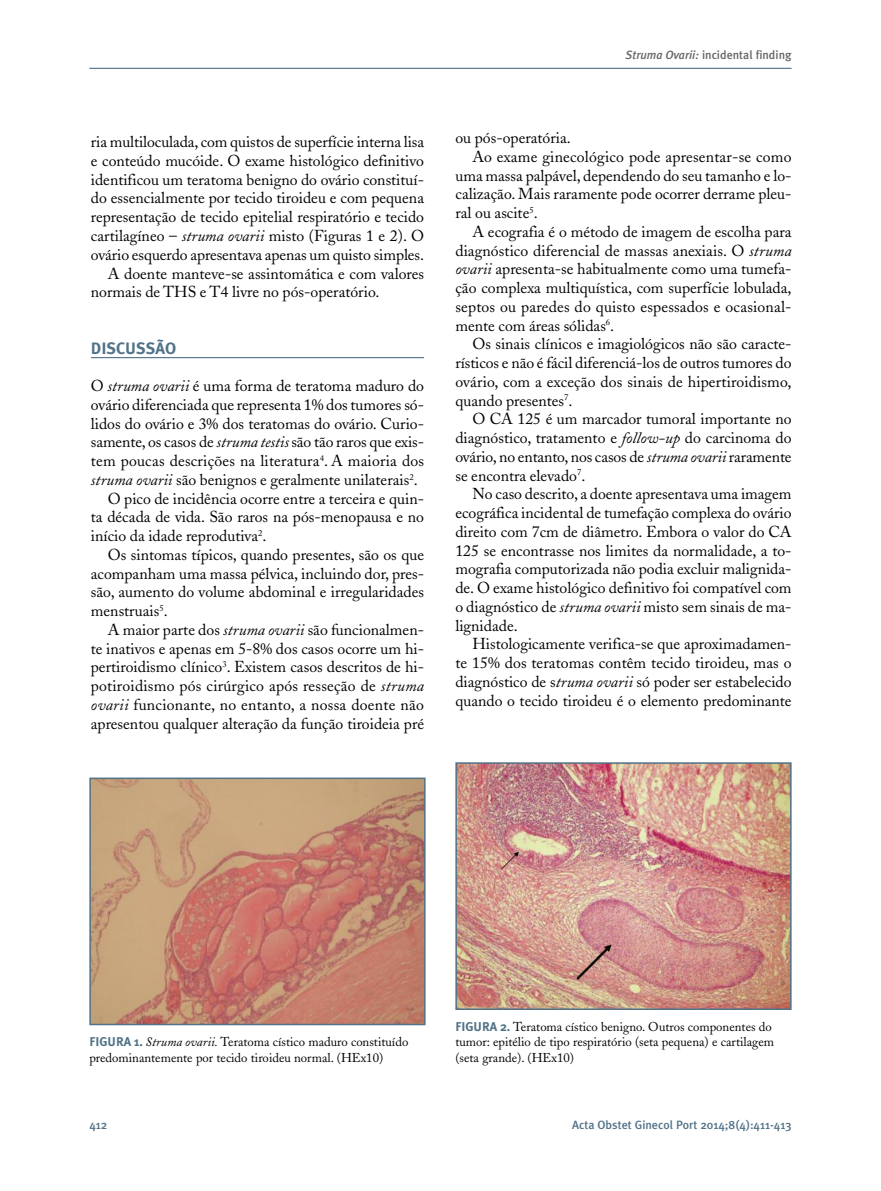
<style>
.page{position:relative;width:881px;height:1191px;background:#fff}
.page>*{position:absolute;margin:0;border:0;box-sizing:border-box;transform-origin:0 0}
.t1{font:700 16.5px "Meta Plus";color:#517287}
.t2{font:15.75px "Adobe Caslon";color:#000}
.t3{font:12.75px/15.8px "Adobe Caslon";color:#000}
.t4{font:500 12px "Meta Plus";color:#517287}
.t5{font:500 12px "Meta Plus";color:#666}
.s1{font-style:italic}
.s2{font-family:"Meta Plus";font-weight:700;color:#517287}
</style>
<div class="page">
<hr style="left:89px;top:68px;width:702px;height:1px;background:#517287">
<hr style="left:91px;top:357px;width:333px;height:1px;background:#517287">
<img style="left:92px;top:780px;width:330px;height:242px">
<div style="left:89px;top:777px;width:336px;height:248px;border:2px solid #517287"></div>
<img style="left:458px;top:765px;width:330px;height:242px">
<div style="left:455px;top:762px;width:336px;height:248px;border:2px solid #517287"></div>
<p class="t2" style="left:91px;top:136px;width:334px">ria multiloculada, com quistos de superfície interna lisa</p>
<p class="t2" style="left:91px;top:155px;width:334px">e conteúdo mucóide. O exame histológico definitivo</p>
<p class="t2" style="left:91px;top:173px;width:334px">identificou um teratoma benigno do ovário constituí-</p>
<p class="t2" style="left:91px;top:192px;width:334px">do essencialmente por tecido tiroideu e com pequena</p>
<p class="t2" style="left:91px;top:211px;width:334px">representação de tecido epitelial respiratório e tecido</p>
<p class="t2" style="left:91px;top:230px;width:334px">cartilagíneo – <span class="s1">struma ovarii</span> misto (Figuras 1 e 2). O</p>
<p class="t2" style="left:91px;top:248px;width:334px">ovário esquerdo apresentava apenas um quisto simples.</p>
<p class="t2" style="left:108px;top:267px;width:317px">A doente manteve-se assintomática e com valores</p>
<p class="t2" style="left:91px;top:286px;width:290px">normais de THS e T4 livre no pós-operatório.</p>
<p class="t1" style="left:91px;top:338px;width:87px">DISCUSSÃO</p>
<p class="t2" style="left:91px;top:380px;width:334px">O <span class="s1">struma ovarii</span> é uma forma de teratoma maduro do</p>
<p class="t2" style="left:91px;top:398px;width:334px">ovário diferenciada que representa 1% dos tumores só-</p>
<p class="t2" style="left:91px;top:417px;width:334px">lidos do ovário e 3% dos teratomas do ovário. Curio-</p>
<p class="t2" style="left:91px;top:436px;width:334px">samente, os casos de <span class="s1">struma testis</span> são tão raros que exis-</p>
<p class="t2" style="left:91px;top:455px;width:334px">tem poucas descrições na literatura<sup>4</sup>. A maioria dos</p>
<p class="t2" style="left:91px;top:473px;width:328px"><span class="s1">struma ovarii</span> são benignos e geralmente unilaterais<sup>2</sup>.</p>
<p class="t2" style="left:108px;top:492px;width:317px">O pico de incidência ocorre entre a terceira e quin-</p>
<p class="t2" style="left:91px;top:511px;width:334px">ta década de vida. São raros na pós-menopausa e no</p>
<p class="t2" style="left:91px;top:530px;width:177px">início da idade reprodutiva<sup>2</sup>.</p>
<p class="t2" style="left:108px;top:548px;width:317px">Os sintomas típicos, quando presentes, são os que</p>
<p class="t2" style="left:91px;top:567px;width:334px">acompanham uma massa pélvica, incluindo dor, pres-</p>
<p class="t2" style="left:91px;top:586px;width:334px">são, aumento do volume abdominal e irregularidades</p>
<p class="t2" style="left:91px;top:605px;width:78px">menstruais<sup>5</sup>.</p>
<p class="t2" style="left:108px;top:623px;width:317px">A maior parte dos <span class="s1">struma ovarii</span> são funcionalmen-</p>
<p class="t2" style="left:91px;top:642px;width:334px">te inativos e apenas em 5-8% dos casos ocorre um hi-</p>
<p class="t2" style="left:91px;top:661px;width:334px">pertiroidismo clínico<sup>3</sup>. Existem casos descritos de hi-</p>
<p class="t2" style="left:91px;top:680px;width:334px">potiroidismo pós cirúrgico após resseção de <span class="s1">struma</span></p>
<p class="t2" style="left:91px;top:698px;width:334px"><span class="s1">ovarii</span> funcionante, no entanto, a nossa doente não</p>
<p class="t2" style="left:91px;top:717px;width:334px">apresentou qualquer alteração da função tiroideia pré</p>
<p class="t5" style="left:625px;top:48px;width:167px"><span class="s1">Struma Ovarii:</span> incidental finding</p>
<p class="t2" style="left:455px;top:132px;width:117px">ou pós-operatória.</p>
<p class="t2" style="left:472px;top:151px;width:320px">Ao exame ginecológico pode apresentar-se como</p>
<p class="t2" style="left:455px;top:169px;width:337px">uma massa palpável, dependendo do seu tamanho e lo-</p>
<p class="t2" style="left:455px;top:188px;width:337px">calização. Mais raramente pode ocorrer derrame pleu-</p>
<p class="t2" style="left:455px;top:207px;width:84px">ral ou ascite<sup>5</sup>.</p>
<p class="t2" style="left:472px;top:226px;width:320px">A ecografia é o método de imagem de escolha para</p>
<p class="t2" style="left:455px;top:244px;width:337px">diagnóstico diferencial de massas anexiais. O <span class="s1">struma</span></p>
<p class="t2" style="left:455px;top:263px;width:337px"><span class="s1">ovarii</span> apresenta-se habitualmente como uma tumefa-</p>
<p class="t2" style="left:455px;top:282px;width:337px">ção complexa multiquística, com superfície lobulada,</p>
<p class="t2" style="left:455px;top:301px;width:337px">septos ou paredes do quisto espessados e ocasional-</p>
<p class="t2" style="left:455px;top:319px;width:160px">mente com áreas sólidas<sup>6</sup>.</p>
<p class="t2" style="left:472px;top:338px;width:320px">Os sinais clínicos e imagiológicos não são caracte-</p>
<p class="t2" style="left:455px;top:357px;width:337px">rísticos e não é fácil diferenciá-los de outros tumores do</p>
<p class="t2" style="left:455px;top:376px;width:337px">ovário, com a exceção dos sinais de hipertiroidismo,</p>
<p class="t2" style="left:455px;top:394px;width:119px">quando presentes<sup>7</sup>.</p>
<p class="t2" style="left:472px;top:413px;width:320px">O CA 125 é um marcador tumoral importante no</p>
<p class="t2" style="left:455px;top:432px;width:337px">diagnóstico, tratamento e <span class="s1">follow-up</span> do carcinoma do</p>
<p class="t2" style="left:455px;top:451px;width:337px">ovário, no entanto, nos casos de <span class="s1">struma ovarii</span> raramente</p>
<p class="t2" style="left:455px;top:469px;width:131px">se encontra elevado<sup>7</sup>.</p>
<p class="t2" style="left:472px;top:488px;width:320px">No caso descrito, a doente apresentava uma imagem</p>
<p class="t2" style="left:455px;top:507px;width:337px">ecográfica incidental de tumefação complexa do ovário</p>
<p class="t2" style="left:455px;top:526px;width:337px">direito com 7cm de diâmetro. Embora o valor do CA</p>
<p class="t2" style="left:455px;top:544px;width:337px">125 se encontrasse nos limites da normalidade, a to-</p>
<p class="t2" style="left:455px;top:563px;width:337px">mografia computorizada não podia excluir malignida-</p>
<p class="t2" style="left:455px;top:582px;width:337px">de. O exame histológico definitivo foi compatível com</p>
<p class="t2" style="left:455px;top:601px;width:337px">o diagnóstico de <span class="s1">struma ovarii</span> misto sem sinais de ma-</p>
<p class="t2" style="left:455px;top:619px;width:64px">lignidade.</p>
<p class="t2" style="left:472px;top:638px;width:320px">Histologicamente verifica-se que aproximadamen-</p>
<p class="t2" style="left:455px;top:657px;width:337px">te 15% dos teratomas contêm tecido tiroideu, mas o</p>
<p class="t2" style="left:455px;top:676px;width:337px">diagnóstico de s<span class="s1">truma ovarii</span> só poder ser estabelecido</p>
<p class="t2" style="left:455px;top:694px;width:337px">quando o tecido tiroideu é o elemento predominante</p>
<p class="t3" style="left:89px;top:1035px;width:320px"><span class="s2">FIGURA 1.</span> <span class="s1">Struma ovarii.</span> Teratoma cístico maduro constituído predominantemente por tecido tiroideu normal. (HEx10)</p>
<p class="t3" style="left:455px;top:1020px;width:320px"><span class="s2">FIGURA 2.</span> Teratoma cístico benigno. Outros componentes do tumor: epitélio de tipo respiratório (seta pequena) e cartilagem (seta grande). (HEx10)</p>
<p class="t4" style="left:89px;top:1117px;width:19px">412</p>
<p class="t4" style="left:572px;top:1117px;width:221px">Acta Obstet Ginecol Port 2014;8(4):411-413</p>
</div>
